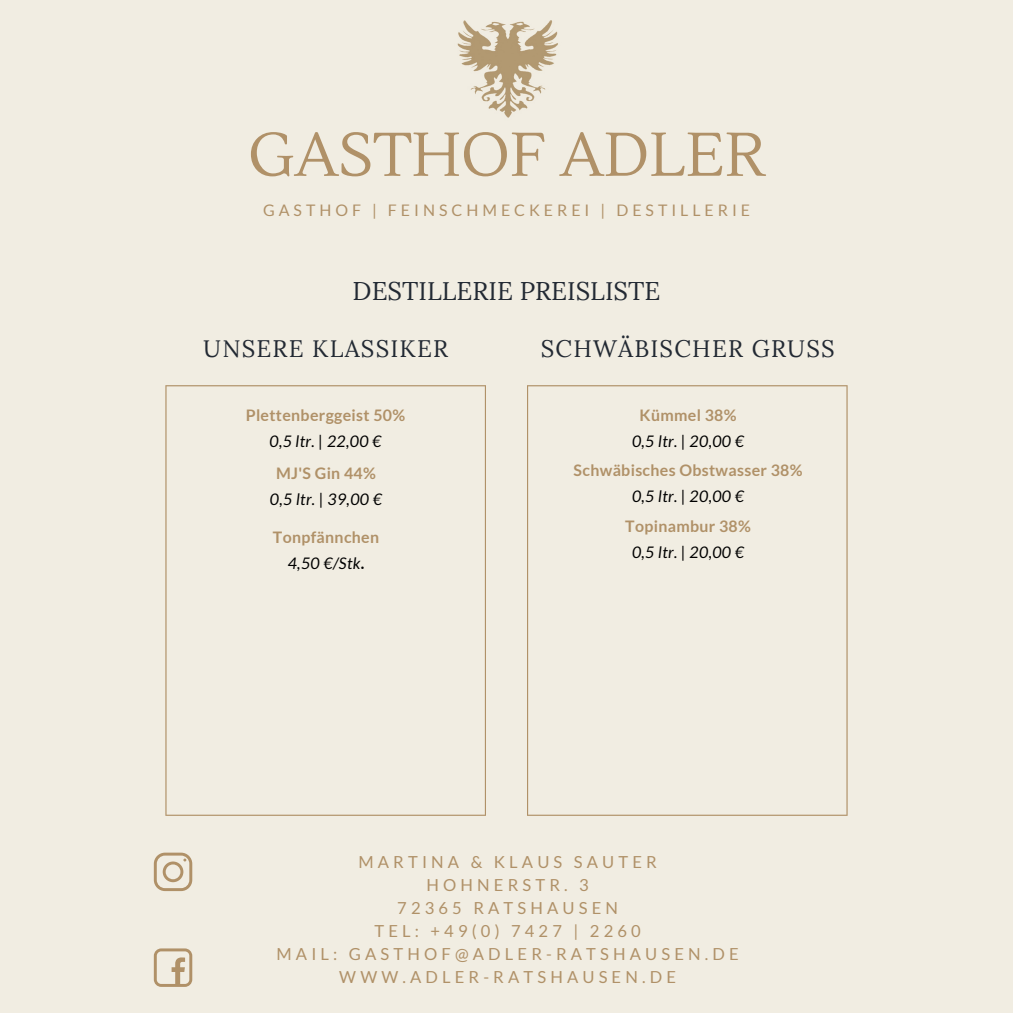
<style>
.page{position:relative;width:1013px;height:1013px;background:#fff}
.page>*{position:absolute;margin:0;border:0;box-sizing:border-box;transform-origin:0 0}
.t1{font:61.38px "Lustria";color:#b09168}
.t2{font:25.5px "Lora";color:#222933}
.t3{font:23.88px "Lora";letter-spacing:.05em;color:#222933}
.t4{font:16.62px/23px "Lato";letter-spacing:.25em;color:#b09168;text-align:center}
.t5{font:700 15.88px/25.9px "Lato";letter-spacing:.02em;color:#b09168;text-align:center}
.t6{font:italic 15.88px "Lato";letter-spacing:.02em;color:#000}
.t7{font:15.88px "Lato";letter-spacing:.25em;color:#b09168}
.s1{font-weight:400;font-style:italic;color:#000}
.s2{color:#000}
</style>
<div class="page">
<div style="left:0;top:0;width:1012px;height:1012px;background:#f1ede2"></div>
<svg style="left:165px;top:385px;width:321px;height:430px"></svg>
<svg style="left:527px;top:385px;width:320px;height:430px"></svg>
<svg style="left:154px;top:852px;width:38px;height:39px"></svg>
<svg style="left:154px;top:948px;width:38px;height:38px"></svg>
<img style="left:457px;top:20px;width:101px;height:98px">
<h1 class="t1" style="left:248px;top:117px;width:519px">GASTHOF ADLER</h1>
<p class="t7" style="left:263px;top:201px;width:488px">GASTHOF | FEINSCHMECKEREI | DESTILLERIE</p>
<h2 class="t2" style="left:352px;top:274px;width:309px">DESTILLERIE PREISLISTE</h2>
<h3 class="t3" style="left:203px;top:333px;width:246px">UNSERE KLASSIKER</h3>
<h3 class="t3" style="left:541px;top:333px;width:295px">SCHWÄBISCHER GRUSS</h3>
<p class="t5" style="left:246px;top:402px;width:161px">Plettenberggeist 50%</p>
<p class="t6" style="left:269px;top:431px;width:114px">0,5 ltr. | 22,00 €</p>
<p class="t5" style="left:276px;top:460px;width:101px">MJ'S Gin 44%</p>
<p class="t6" style="left:270px;top:489px;width:114px">0,5 ltr. | 39,00 €</p>
<p class="t5" style="left:273px;top:524px;width:108px">Tonpfännchen<br><span class="s1">4,50 €/Stk</span><span class="s2">.</span></p>
<p class="t5" style="left:639px;top:402px;width:98px">Kümmel 38%</p>
<p class="t6" style="left:632px;top:431px;width:114px">0,5 ltr. | 20,00 €</p>
<p class="t5" style="left:573px;top:457px;width:230px">Schwäbisches Obstwasser 38%</p>
<p class="t6" style="left:632px;top:486px;width:114px">0,5 ltr. | 20,00 €</p>
<p class="t5" style="left:625px;top:513px;width:127px">Topinambur 38%</p>
<p class="t6" style="left:632px;top:542px;width:114px">0,5 ltr. | 20,00 €</p>
<p class="t4" style="left:276px;top:850px;width:464px">MARTINA &amp; KLAUS SAUTER<br>HOHNERSTR. 3<br>72365 RATSHAUSEN<br>TEL: +49(0) 7427 | 2260<br>MAIL: GASTHOF@ADLER-RATSHAUSEN.DE<br>WWW.ADLER-RATSHAUSEN.DE</p>
</div>
